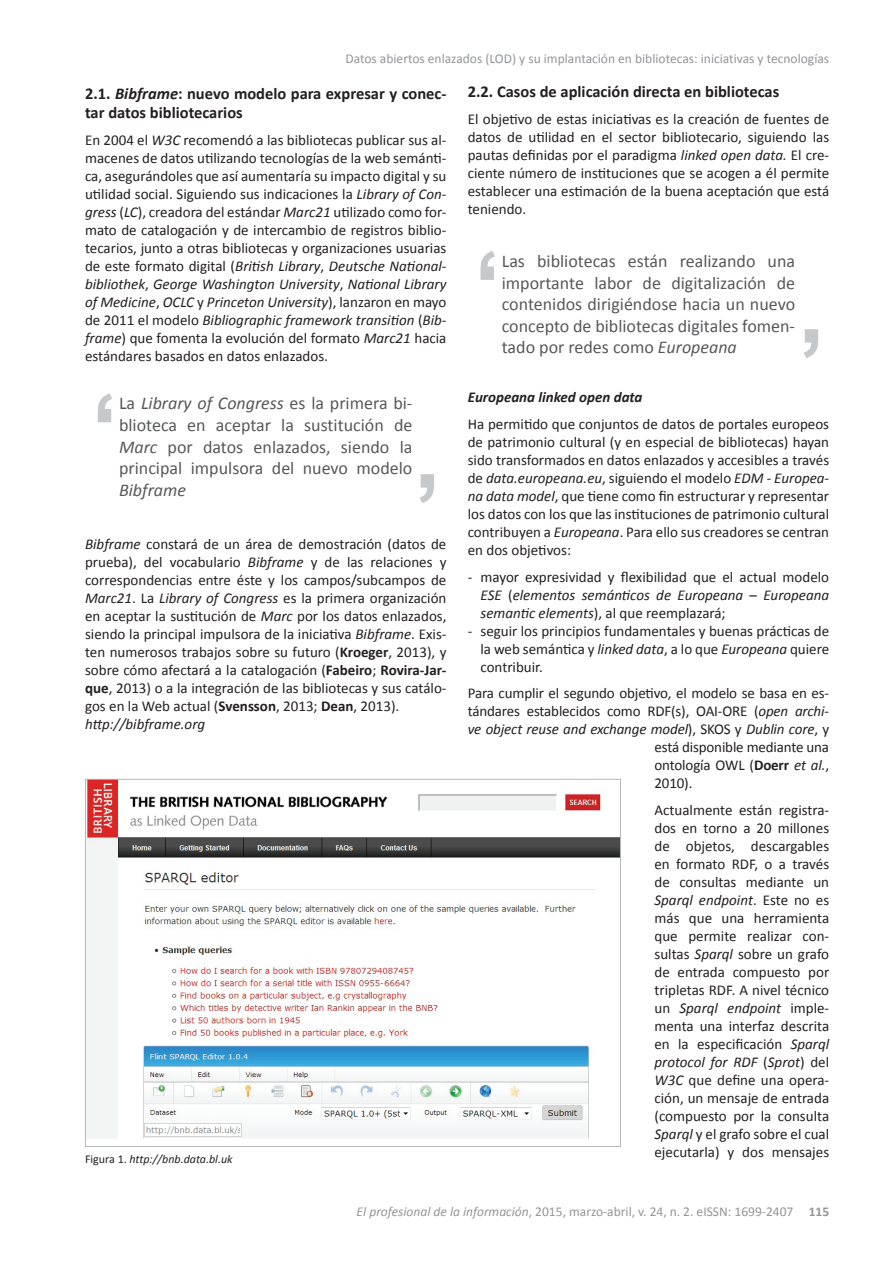
<style>
.page{position:relative;width:893px;height:1263px;background:#fff}
.page>*{position:absolute;margin:0;border:0;box-sizing:border-box;transform-origin:0 0}
.t1{font:18px/21.6px "Calibri";color:#57585a;text-align:justify}
.t2{font:italic 18px "Calibri";color:#57585a}
.t3{font:700 16.5px/19.8px "Calibri";color:#231f20}
.t4{font:15px/18px "Calibri";color:#231f20;text-align:justify}
.t5{font:italic 15px "Calibri";letter-spacing:-.01em;color:#231f20}
.t6{font:italic 700 15px "Calibri";color:#231f20}
.t7{font:13.5px "Calibri";color:#939598}
.t8{font:italic 12px "Calibri";color:#231f20}
.s1{font-style:italic}
.s2{font-weight:700}
.s3{font-style:normal}
</style>
<div class="page">
<svg style="left:420px;top:474px;width:14px;height:29px"></svg>
<svg style="left:98px;top:393px;width:14px;height:29px"></svg>
<svg style="left:804px;top:329px;width:14px;height:29px"></svg>
<svg style="left:480px;top:251px;width:15px;height:29px"></svg>
<img style="left:87px;top:781px;width:532px;height:357px">
<p class="t7" style="left:345px;top:50px;width:485px">Datos abiertos enlazados (LOD) y su implantación en bibliotecas: iniciativas y tecnologías</p>
<p class="t3" style="left:85px;top:83px;width:363px">2.1. <span class="s1">Bibframe</span>: nuevo modelo para expresar y conec&shy;tar datos bibliotecarios</p>
<p class="t4" style="left:85px;top:131px;width:363px">En 2004 el <span class="s1">W3C</span> recomendó a las bibliotecas publicar sus al&shy;macenes de datos utilizando tecnologías de la web semánti&shy;ca, asegurándoles que así aumentaría su impacto digital y su utilidad social. Siguiendo sus indicaciones la <span class="s1">Library of Con&shy;gress</span> (<span class="s1">LC</span>), creadora del estándar <span class="s1">Marc21</span> utilizado como for&shy;mato de catalogación y de intercambio de registros biblio&shy;tecarios, junto a otras bibliotecas y organizaciones usuarias de este formato digital (<span class="s1">British Library</span>, <span class="s1">Deutsche National&shy;bibliothek</span>, <span class="s1">George Washington University</span>, <span class="s1">National Library of Medicine</span>, <span class="s1">OCLC</span> y <span class="s1">Princeton University</span>), lanzaron en mayo de 2011 el modelo <span class="s1">Bibliographic framework transition</span> (<span class="s1">Bib&shy;frame</span>) que fomenta la evolución del formato <span class="s1">Marc21</span> hacia estándares basados en datos enlazados.</p>
<p class="t1" style="left:119px;top:393px;width:295px">La <span class="s1">Library of Congress</span> es la primera bi&shy;blioteca en aceptar la sustitución de <span class="s1">Marc</span> por datos enlazados, siendo la principal impulsora del nuevo modelo</p>
<p class="t2" style="left:119px;top:478px;width:68px">Bibframe</p>
<p class="t4" style="left:85px;top:535px;width:363px;text-align:left"><span class="s1">Bibframe</span> constará de un área de demostración (datos de prueba), del vocabulario <span class="s1">Bibframe</span> y de las relaciones y correspondencias entre éste y los campos/subcampos de <span class="s1">Marc21</span>. La <span class="s1">Library of Congress</span> es la primera organización en aceptar la sustitución de <span class="s1">Marc</span> por los datos enlazados, siendo la principal impulsora de la iniciativa <span class="s1">Bibframe</span>. Exis&shy;ten numerosos trabajos sobre su futuro (<span class="s2">Kroeger</span>, 2013), y sobre cómo afectará a la catalogación (<span class="s2">Fabeiro</span>; <span class="s2">Rovira-Jar&shy;que</span>, 2013) o a la integración de las bibliotecas y sus catálo&shy;gos en la Web actual (<span class="s2">Svensson</span>, 2013; <span class="s2">Dean</span>, 2013). <span class="s1">http://bibframe.org</span></p>
<p class="t8" style="left:85px;top:1151px;width:149px"><span class="s3">Figura 1.</span> http://bnb.data.bl.uk</p>
<p class="t3" style="left:468px;top:82px;width:313px">2.2. Casos de aplicación directa en bibliotecas</p>
<p class="t4" style="left:468px;top:110px;width:363px">El objetivo de estas iniciativas es la creación de fuentes de datos de utilidad en el sector bibliotecario, siguiendo las pautas definidas por el paradigma <span class="s1">linked open data.</span> El cre&shy;ciente número de instituciones que se acogen a él permite establecer una estimación de la buena aceptación que está teniendo.</p>
<p class="t1" style="left:502px;top:250px;width:295px">Las bibliotecas están realizando una importante labor de digitalización de contenidos dirigiéndose hacia un nuevo concepto de bibliotecas digitales fomen&shy;tado por redes como <span class="s1">Europeana</span></p>
<p class="t6" style="left:468px;top:388px;width:176px">Europeana linked open data</p>
<p class="t4" style="left:468px;top:415px;width:363px">Ha permitido que conjuntos de datos de portales europeos de patrimonio cultural (y en especial de bibliotecas) hayan sido transformados en datos enlazados y accesibles a través de <span class="s1">data.europeana.eu</span>, siguiendo el modelo <span class="s1">EDM</span> - <span class="s1">Europea&shy;na data model</span>, que tiene como fin estructurar y representar los datos con los que las instituciones de patrimonio cultural contribuyen a <span class="s1">Europeana</span>. Para ello sus creadores se centran en dos objetivos:</p>
<p class="t4" style="left:480px;top:568px;width:350px;text-indent:-13px">- mayor expresividad y flexibilidad que el actual modelo <span class="s1">ESE</span> (<span class="s1">elementos semánticos de Europeana</span> – <span class="s1">Europeana semantic elements</span>), al que reemplazará;</p>
<p class="t4" style="left:480px;top:622px;width:350px;text-indent:-13px">- seguir los principios fundamentales y buenas prácticas de la web semántica y <span class="s1">linked data</span>, a lo que <span class="s1">Europeana</span> quiere contribuir.</p>
<p class="t4" style="left:468px;top:684px;width:363px">Para cumplir el segundo objetivo, el modelo se basa en es-</p>
<p class="t4" style="left:468px;top:702px;width:363px">tándares establecidos como RDF(s), OAI-ORE (<span class="s1">open archi-</span></p>
<p class="t5" style="left:468px;top:719px;width:363px">ve object reuse and exchange model<span class="s3">), SKOS y</span> Dublin core<span class="s3">, y</span></p>
<p class="t4" style="left:654px;top:738px;width:176px">está disponible mediante una</p>
<p class="t4" style="left:654px;top:756px;width:176px">ontología OWL (<span class="s2">Doerr</span> <span class="s1">et al.</span>,</p>
<p class="t4" style="left:654px;top:774px;width:39px">2010).</p>
<p class="t4" style="left:654px;top:801px;width:176px">Actualmente están registra&shy;dos en torno a 20 millones de objetos, descargables en formato RDF, o a través de consultas mediante un <span class="s1">Sparql endpoint</span>. Este no es más que una herramienta que permite realizar con&shy;sultas <span class="s1">Sparql</span> sobre un grafo de entrada compuesto por tripletas RDF. A nivel técnico un <span class="s1">Sparql endpoint</span> imple&shy;menta una interfaz descrita en la especificación <span class="s1">Sparql protocol for RDF</span> (<span class="s1">Sprot</span>) del <span class="s1">W3C</span> que define una opera&shy;ción, un mensaje de entrada (compuesto por la consulta <span class="s1">Sparql</span> y el grafo sobre el cual ejecutarla) y dos mensajes</p>
<p class="t7" style="left:357px;top:1203px;width:474px"><span class="s1">El profesional de la información</span>, 2015, marzo-abril, v. 24, n. 2. eISSN: 1699-2407 <span class="s2">115</span></p>
</div>
